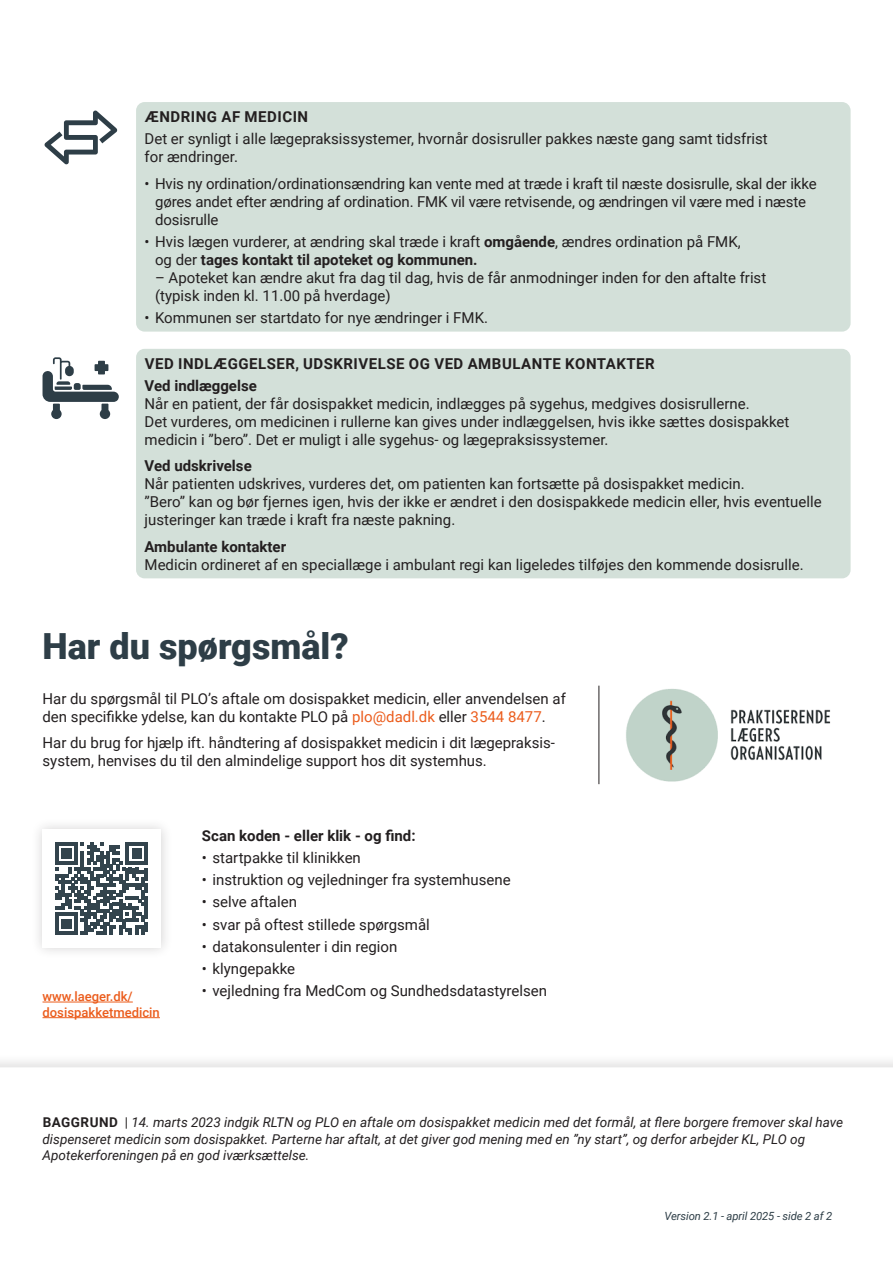
<style>
.page{position:relative;width:893px;height:1263px;background:#fff}
.page>*{position:absolute;margin:0;border:0;box-sizing:border-box;transform-origin:0 0}
.t1{font:900 36px "Roboto";color:#2e3e47}
.t2{font:15px/18px "Roboto";color:#231f20}
.t3{font:700 15px "Roboto";color:#231f20}
.t4{font:700 15px "Roboto";letter-spacing:.035em;color:#231f20}
.t5{font:italic 13.5px/16.2px "Roboto";color:#231f20}
.t6{font:500 13.05px "Roboto";color:#eb5c1c}
.t7{font:italic 11.25px "Roboto";letter-spacing:-.01em;color:#2e3e47}
.s1{font-weight:700}
.s2{color:#eb5c1c}
.s3{font-weight:700;font-style:normal}
.s4{font-style:normal}
</style>
<div class="page">
<div style="left:136px;top:102px;width:715px;height:230px;background:#d3e0d9;border-radius:9px"></div>
<svg style="left:45px;top:111px;width:72px;height:53px"></svg>
<div style="left:136px;top:349px;width:715px;height:229px;background:#d3e0d9;border-radius:9px"></div>
<svg style="left:43px;top:357px;width:76px;height:62px"></svg>
<div style="left:31px;top:817px;width:142px;height:142px;background:#231f20;opacity:.2"></div>
<div style="left:43px;top:829px;width:118px;height:119px;background:#fff"></div>
<svg style="left:55px;top:842px;width:93px;height:93px"></svg>
<hr style="left:43px;top:1002px;width:90px;height:1px;background:#eb5c1c">
<hr style="left:43px;top:1017px;width:117px;height:1px;background:#eb5c1c">
<img style="left:626px;top:689px;width:205px;height:93px">
<hr style="left:599px;top:686px;width:1px;height:98px;background:#231f20">
<p class="t4" style="left:145px;top:106px;width:165px">ÆNDRING AF MEDICIN</p>
<p class="t2" style="left:145px;top:129px;width:625px">Det er synligt i alle lægepraksissystemer, hvornår dosisruller pakkes næste gang samt tidsfrist for ændringer.</p>
<p class="t2" style="left:155px;top:174px;width:663px;text-indent:-10px">• Hvis ny ordination/ordinationsændring kan vente med at træde i kraft til næste dosisrulle, skal der ikke gøres andet efter ændring af ordination. FMK vil være retvisende, og ændringen vil være med i næste dosisrulle</p>
<p class="t2" style="left:155px;top:232px;width:587px;text-indent:-10px">• Hvis lægen vurderer, at ændring skal træde i kraft <span class="s1">omgående</span>, ændres ordination på FMK, og der <span class="s1">tages kontakt til apoteket og kommunen.</span></p>
<p class="t2" style="left:155px;top:268px;width:613px">– Apoteket kan ændre akut fra dag til dag, hvis de får anmodninger inden for den aftalte frist (typisk inden kl. 11.00 på hverdage)</p>
<p class="t2" style="left:145px;top:308px;width:345px">• Kommunen ser startdato for nye ændringer i FMK.</p>
<p class="t4" style="left:145px;top:353px;width:511px">VED INDLÆGGELSER, UDSKRIVELSE OG VED AMBULANTE KONTAKTER</p>
<p class="t3" style="left:145px;top:375px;width:114px">Ved indlæggelse</p>
<p class="t2" style="left:145px;top:394px;width:646px">Når en patient, der får dosispakket medicin, indlægges på sygehus, medgives dosisrullerne.<br>Det vurderes, om medicinen i rullerne kan gives under indlæggelsen, hvis ikke sættes dosispakket medicin i ”bero”. Det er muligt i alle sygehus- og lægepraksissystemer.</p>
<p class="t3" style="left:145px;top:455px;width:109px">Ved udskrivelse</p>
<p class="t2" style="left:145px;top:474px;width:679px">Når patienten udskrives, vurderes det, om patienten kan fortsætte på dosispakket medicin.<br>”Bero” kan og bør fjernes igen, hvis der ikke er ændret i den dosispakkede medicin eller, hvis eventuelle justeringer kan træde i kraft fra næste pakning.</p>
<p class="t3" style="left:145px;top:536px;width:143px">Ambulante kontakter</p>
<p class="t2" style="left:145px;top:555px;width:661px">Medicin ordineret af en speciallæge i ambulant regi kan ligeledes tilføjes den kommende dosisrulle.</p>
<p class="t1" style="left:43px;top:620px;width:308px">Har du spørgsmål?</p>
<p class="t2" style="left:43px;top:689px;width:525px">Har du spørgsmål til PLO’s aftale om dosispakket medicin, eller anvendelsen af den specifikke ydelse, kan du kontakte PLO på <span class="s2">plo@dadl.dk</span> eller <span class="s2">3544 8477</span>.</p>
<p class="t2" style="left:43px;top:733px;width:514px">Har du brug for hjælp ift. håndtering af dosispakket medicin i dit lægepraksis&shy;system, henvises du til den almindelige support hos dit systemhus.</p>
<p class="t3" style="left:202px;top:825px;width:215px">Scan koden - eller klik - og find:</p>
<p class="t2" style="left:202px;top:848px;width:160px">• startpakke til klinikken</p>
<p class="t2" style="left:202px;top:870px;width:310px">• instruktion og vejledninger fra systemhusene</p>
<p class="t2" style="left:202px;top:892px;width:96px">• selve aftalen</p>
<p class="t2" style="left:202px;top:915px;width:229px">• svar på oftest stillede spørgsmål</p>
<p class="t2" style="left:202px;top:937px;width:197px">• datakonsulenter i din region</p>
<p class="t2" style="left:202px;top:959px;width:95px">• klyngepakke</p>
<p class="t6" style="left:43px;top:987px;width:92px">www.laeger.dk/</p>
<p class="t2" style="left:202px;top:981px;width:347px">• vejledning fra MedCom og Sundhedsdatastyrelsen</p>
<p class="t6" style="left:43px;top:1003px;width:119px">dosispakketmedicin</p>
<p class="t5" style="left:43px;top:1114px;width:802px"><span class="s3">BAGGRUND</span> <span class="s4">|</span> 14. marts 2023 indgik RLTN og PLO en aftale om dosispakket medicin med det formål, at flere borgere fremover skal have dispenseret medicin som dosispakket. Parterne har aftalt, at det giver god mening med en ”ny start”, og derfor arbejder KL, PLO og<br>Apotekerforeningen på en god iværksættelse.</p>
<p class="t7" style="left:664px;top:1208px;width:169px">Version 2.1 - april 2025 - side 2 af 2</p>
</div>
